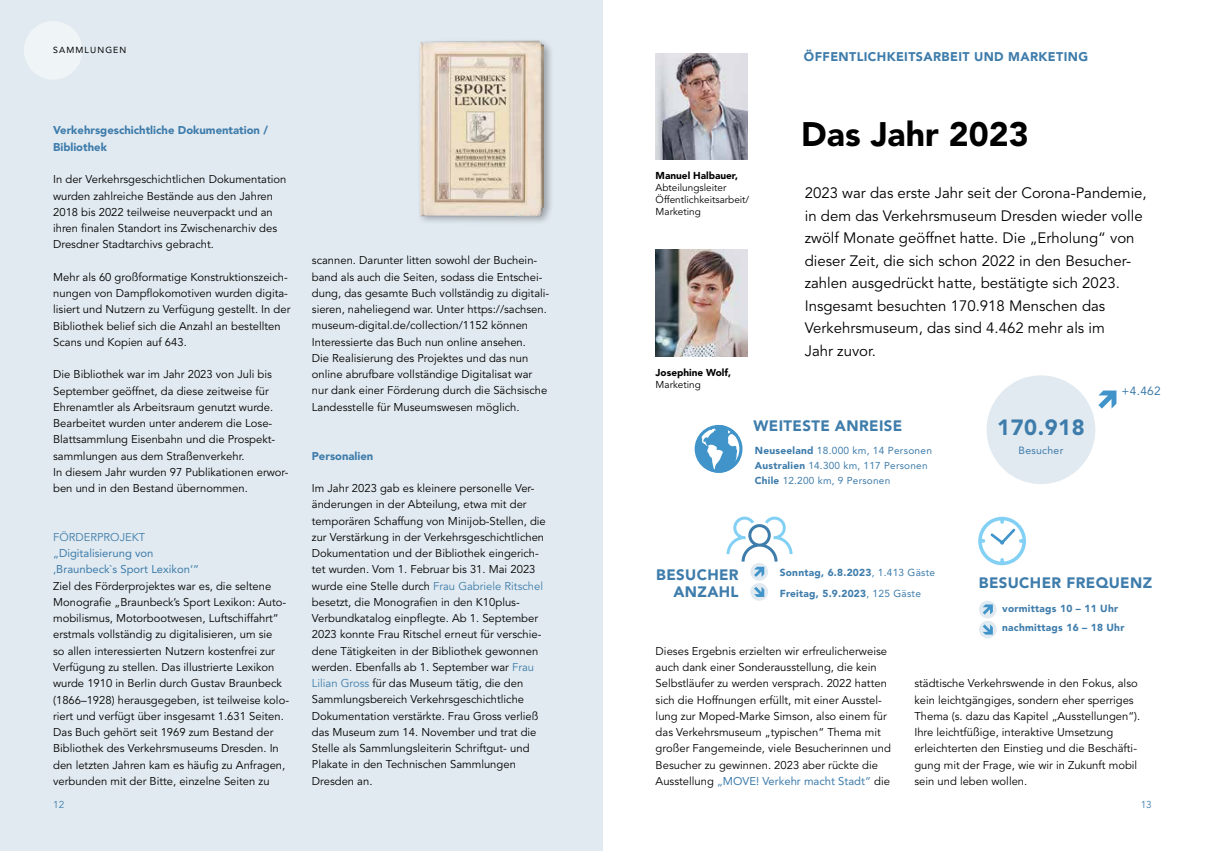
<style>
.page{position:relative;width:1205px;height:851px;background:#fff}
.page>*{position:absolute;margin:0;border:0;box-sizing:border-box;transform-origin:0 0}
.t1{font:900 33.75px "Avenir LT Std";color:#000}
.t2{font:900 21.88px "Avenir LT Std";letter-spacing:.025em;color:#3e7cab}
.t3{font:15px/22.5px "Avenir LT Std";color:#000}
.t4{font:900 15px/17.8px "Avenir LT Std";letter-spacing:.025em;color:#3e7cab;text-align:right}
.t5{font:900 12.5px "Avenir LT Std";letter-spacing:.03em;color:#3e7cab}
.t6{font:11.88px "Avenir LT Std";color:#3e7cab}
.t7{font:11.25px/16.2px "Avenir LT Std";color:#000}
.t8{font:900 11.25px/16.2px "Avenir LT Std";color:#3e7cab}
.t9{font:11.25px/16.2px "Avenir LT Std";color:#3e7cab}
.t10{font:11.25px "Avenir LT Std";color:#3e7cab}
.t11{font:10.5px "Avenir LT Std";letter-spacing:.025em;color:#3e7cab}
.t12{font:900 10.12px/19px "Avenir LT Std";letter-spacing:.025em;color:#3e7cab}
.t13{font:10.12px "Avenir LT Std";letter-spacing:.025em;color:#3e7cab}
.t14{font:10px/12px "Avenir LT Std";color:#000}
.t15{font:10px/15px "Avenir LT Std";letter-spacing:.025em;color:#3e7cab}
.t16{font:900 10px "Avenir LT Std";color:#000}
.t17{font:10px "Avenir LT Std";color:#3e7cab}
.t18{font:8.75px "Avenir LT Std";letter-spacing:.13em;color:#000}
.s1{color:#3e7cab}
.s2{font-weight:900}
.s3{font-weight:400}
</style>
<div class="page">
<div style="left:0;top:0;width:602px;height:850px;background:#e1eaf0"></div>
<div style="left:24px;top:21px;width:58px;height:59px;background:#eff4f7;border-radius:50%"></div>
<div style="left:417px;top:38px;width:137px;height:187px;background:#000;opacity:.3"></div>
<img style="left:420px;top:40px;width:124px;height:176px">
<img style="left:656px;top:53px;width:92px;height:106px">
<img style="left:656px;top:250px;width:92px;height:106px">
<div style="left:986px;top:375px;width:109px;height:109px;background:#e1eaf0;border-radius:50%"></div>
<svg style="left:1098px;top:390px;width:18px;height:18px"></svg>
<svg style="left:694px;top:425px;width:46px;height:48px"></svg>
<svg style="left:978px;top:516px;width:48px;height:49px"></svg>
<div style="left:979px;top:600px;width:17px;height:18px;background:#e1eaf0;border-radius:50%"></div>
<div style="left:979px;top:620px;width:17px;height:18px;background:#e1eaf0;border-radius:50%"></div>
<svg style="left:982px;top:604px;width:11px;height:10px"></svg>
<svg style="left:982px;top:624px;width:11px;height:10px"></svg>
<div style="left:750px;top:563px;width:18px;height:17px;background:#e1eaf0;border-radius:50%"></div>
<div style="left:750px;top:583px;width:18px;height:17px;background:#e1eaf0;border-radius:50%"></div>
<svg style="left:726px;top:516px;width:66px;height:60px"></svg>
<svg style="left:754px;top:587px;width:10px;height:10px"></svg>
<p class="t18" style="left:53px;top:45px;width:75px">SAMMLUNGEN</p>
<p class="t5" style="left:804px;top:49px;width:286px">ÖFFENTLICHKEITSARBEIT UND MARKETING</p>
<p class="t8" style="left:53px;top:122px;width:216px">Verkehrsgeschichtliche Dokumentation /<br>Bibliothek</p>
<p class="t7" style="left:53px;top:171px;width:235px">In der Verkehrsgeschichtlichen Dokumentation wurden zahlreiche Bestände aus den Jahren 2018 bis 2022 teilweise neuverpackt und an ihren finalen Standort ins Zwischenarchiv des Dresdner Stadtarchivs gebracht.</p>
<p class="t7" style="left:53px;top:269px;width:239px">Mehr als 60 großformatige Konstruktionszeich&shy;nungen von Dampflokomotiven wurden digita&shy;lisiert und Nutzern zu Verfügung gestellt. In der Bibliothek belief sich die Anzahl an bestellten Scans und Kopien auf 643.</p>
<p class="t7" style="left:53px;top:366px;width:237px">Die Bibliothek war im Jahr 2023 von Juli bis September geöffnet, da diese zeitweise für Ehrenamtler als Arbeitsraum genutzt wurde.<br>Bearbeitet wurden unter anderem die Lose-Blattsammlung Eisenbahn und die Prospekt&shy;sammlungen aus dem Straßenverkehr.<br>In diesem Jahr wurden 97 Publikationen erwor&shy;ben und in den Bestand übernommen.</p>
<p class="t10" style="left:53px;top:530px;width:94px">FÖRDERPROJEKT</p>
<p class="t9" style="left:53px;top:545px;width:147px">„Digitalisierung von ‚Braunbeck`s Sport Lexikon‘“</p>
<p class="t7" style="left:53px;top:578px;width:237px">Ziel des Förderprojektes war es, die seltene Monografie „Braunbeck’s Sport Lexikon: Auto&shy;mobilismus, Motorbootwesen, Luftschiffahrt“ erstmals vollständig zu digitalisieren, um sie<br>so allen interessierten Nutzern kostenfrei zur Verfügung zu stellen. Das illustrierte Lexikon wurde 1910 in Berlin durch Gustav Braunbeck (1866–1928) herausgegeben, ist teilweise kolo&shy;riert und verfügt über insgesamt 1.631 Seiten.<br>Das Buch gehört seit 1969 zum Bestand der Bibliothek des Verkehrsmuseums Dresden. In den letzten Jahren kam es häufig zu Anfragen, verbunden mit der Bitte, einzelne Seiten zu</p>
<p class="t7" style="left:312px;top:253px;width:239px">scannen. Darunter litten sowohl der Buchein&shy;band als auch die Seiten, sodass die Entschei&shy;dung, das gesamte Buch vollständig zu digitali&shy;sieren, naheliegend war. Unter https://sachsen. museum-digital.de/collection/1152 können Interessierte das Buch nun online ansehen.<br>Die Realisierung des Projektes und das nun online abrufbare vollständige Digitalisat war nur dank einer Förderung durch die Sächsische Landesstelle für Museumswesen möglich.</p>
<p class="t8" style="left:312px;top:447px;width:63px">Personalien</p>
<p class="t7" style="left:312px;top:480px;width:235px">Im Jahr 2023 gab es kleinere personelle Ver&shy;änderungen in der Abteilung, etwa mit der temporären Schaffung von Minijob-Stellen, die zur Verstärkung in der Verkehrsgeschichtlichen Dokumentation und der Bibliothek eingerich&shy;tet wurden. Vom 1. Februar bis 31. Mai 2023 wurde eine Stelle durch <span class="s1">Frau Gabriele Ritschel </span>besetzt, die Monografien in den K10plus-Verbundkatalog einpflegte. Ab 1. September 2023 konnte Frau Ritschel erneut für verschie&shy;dene Tätigkeiten in der Bibliothek gewonnen werden. Ebenfalls ab 1. September war <span class="s1">Frau Lilian Gross</span> für das Museum tätig, die den Sammlungsbereich Verkehrsgeschichtliche Dokumentation verstärkte. Frau Gross verließ das Museum zum 14. November und trat die Stelle als Sammlungsleiterin Schriftgut- und Plakate in den Technischen Sammlungen Dresden an.</p>
<p class="t16" style="left:656px;top:170px;width:84px">Manuel Halbauer,</p>
<p class="t14" style="left:656px;top:182px;width:95px">Abteilungsleiter<br>Öffentlichkeitsarbeit/<br>Marketing</p>
<p class="t16" style="left:656px;top:366px;width:77px">Josephine Wolf,</p>
<p class="t14" style="left:656px;top:379px;width:47px">Marketing</p>
<h1 class="t1" style="left:801px;top:113px;width:229px">Das Jahr 2023</h1>
<p class="t3" style="left:805px;top:182px;width:343px">2023 war das erste Jahr seit der Corona-Pandemie, in dem das Verkehrsmuseum Dresden wieder volle zwölf Monate geöffnet hatte. Die „Erholung“ von dieser Zeit, die sich schon 2022 in den Besucher&shy;zahlen ausgedrückt hatte, bestätigte sich 2023.<br>Insgesamt besuchten 170.918 Menschen das Verkehrsmuseum, das sind 4.462 mehr als im<br>Jahr zuvor.</p>
<p class="t6" style="left:1121px;top:383px;width:41px">+4.462</p>
<h3 class="t4" style="left:753px;top:417px;width:150px">WEITESTE ANREISE</h3>
<p class="t13" style="left:755px;top:444px;width:179px"><span class="s2">Neuseeland</span> 18.000 km, 14 Personen</p>
<p class="t15" style="left:755px;top:458px;width:174px"><span class="s2">Australien</span> 14.300 km, 117 Personen<br><span class="s2">Chile</span> 12.200 km, 9 Personen</p>
<h3 class="t4" style="left:656px;top:565px;width:84px">BESUCHER<br>ANZAHL</h3>
<p class="t12" style="left:780px;top:561px;width:157px;line-height:21.2px">Sonntag, 6.8.2023<span class="s3">, 1.413 Gäste<br></span>Freitag, 5.9.2023<span class="s3">, 125 Gäste</span></p>
<h2 class="t2" style="left:997px;top:414px;width:89px">170.918</h2>
<p class="t11" style="left:1018px;top:444px;width:46px">Besucher</p>
<h3 class="t4" style="left:979px;top:573px;width:175px">BESUCHER FREQUENZ</h3>
<p class="t12" style="left:1002px;top:599px;width:124px">vormittags 10 – 11 Uhr nachmittags 16 – 18 Uhr</p>
<p class="t7" style="left:656px;top:643px;width:237px">Dieses Ergebnis erzielten wir erfreulicherweise auch dank einer Sonderausstellung, die kein Selbstläufer zu werden versprach. 2022 hatten sich die Hoffnungen erfüllt, mit einer Ausstel&shy;lung zur Moped-Marke Simson, also einem für das Verkehrsmuseum „typischen“ Thema mit großer Fangemeinde, viele Besucherinnen und Besucher zu gewinnen. 2023 aber rückte die Ausstellung <span class="s1">„MOVE! Verkehr macht Stadt“</span> die</p>
<p class="t7" style="left:914px;top:675px;width:227px">städtische Verkehrswende in den Fokus, also kein leichtgängiges, sondern eher sperriges Thema (s. dazu das Kapitel „Ausstellungen“).<br>Ihre leichtfüßige, interaktive Umsetzung erleichterten den Einstieg und die Beschäfti&shy;gung mit der Frage, wie wir in Zukunft mobil sein und leben wollen.</p>
<p class="t17" style="left:53px;top:798px;width:13px">12</p>
<p class="t17" style="left:1140px;top:798px;width:13px">13</p>
</div>
